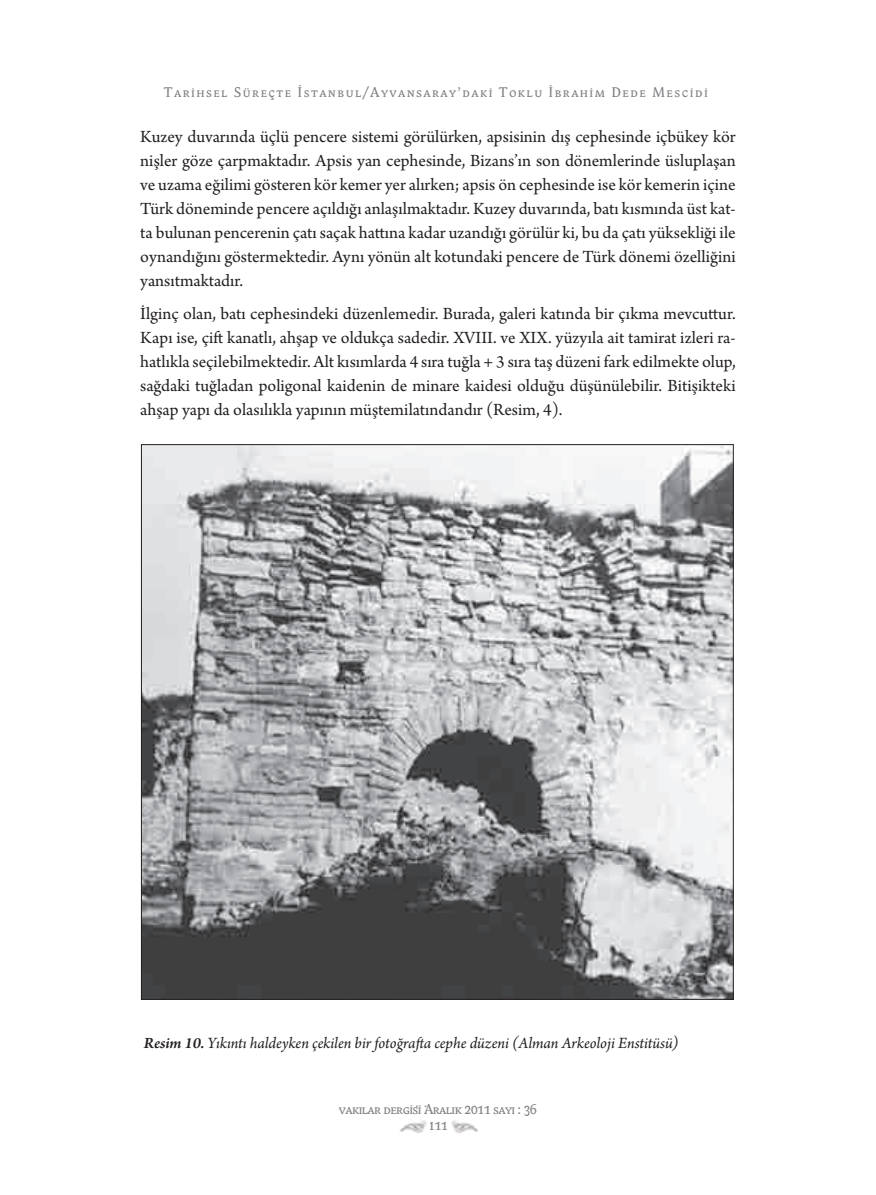
<style>
.page{position:relative;width:876px;height:1195px;background:#fff}
.page>*{position:absolute;margin:0;border:0;box-sizing:border-box;transform-origin:0 0}
.t1{font:18px/24px "Arno Pro";color:#231f20;text-align:justify}
.t2{font:italic 16.5px "Arno Pro";letter-spacing:-.005em;color:#231f20}
.t3{font:13.5px "Biblon SCOT";letter-spacing:.15em;color:#808285}
.t4{font:13.5px "Biblon SCOT";color:#808285}
.t5{font:12px "Biblon SCOT";color:#808285}
.s1{font-weight:600}
</style>
<div class="page">
<img style="left:451px;top:1120px;width:27px;height:12px">
<img style="left:400px;top:1120px;width:27px;height:12px">
<img style="left:143px;top:446px;width:588px;height:551px">
<p class="t3" style="left:164px;top:85px;width:545px">Tarihsel Süreçte İstanbul/Ayvansaray’daki Toklu İbrahim Dede Mescidi</p>
<p class="t1" style="left:140px;top:125px;width:597px">Kuzey duvarında üçlü pencere sistemi görülürken, apsisinin dış cephesinde içbükey kör nişler göze çarpmaktadır. Apsis yan cephesinde, Bizans’ın son dönemlerinde üsluplaşan ve uzama eğilimi gösteren kör kemer yer alırken; apsis ön cephesinde ise kör kemerin içine Türk döneminde pencere açıldığı anlaşılmaktadır. Kuzey duvarında, batı kısmında üst kat&shy;ta bulunan pencerenin çatı saçak hattına kadar uzandığı görülür ki, bu da çatı yüksekliği ile oynandığını göstermektedir. Aynı yönün alt kotundaki pencere de Türk dönemi özelliğini yansıtmaktadır.</p>
<p class="t1" style="left:140px;top:302px;width:597px">İlginç olan, batı cephesindeki düzenlemedir. Burada, galeri katında bir çıkma mevcuttur.<br>Kapı ise, çift kanatlı, ahşap ve oldukça sadedir. XVIII. ve XIX. yüzyıla ait tamirat izleri ra&shy;hatlıkla seçilebilmektedir. Alt kısımlarda 4 sıra tuğla + 3 sıra taş düzeni fark edilmekte olup, sağdaki tuğladan poligonal kaidenin de minare kaidesi olduğu düşünülebilir. Bitişikteki ahşap yapı da olasılıkla yapının müştemilatındandır (Resim, 4).</p>
<p class="t2" style="left:144px;top:1033px;width:536px"><span class="s1">Resim 10.</span> Yıkıntı haldeyken çekilen bir fotoğrafta cephe düzeni (Alman Arkeoloji Enstitüsü)</p>
<p class="t4" style="left:339px;top:1102px;width:199px">vakılar dergisi Aralık 2011 sayı : 36</p>
<p class="t5" style="left:416px;top:1096px;width:13px">. .</p>
<p class="t3" style="left:428px;top:1117px;width:21px">111</p>
</div>
